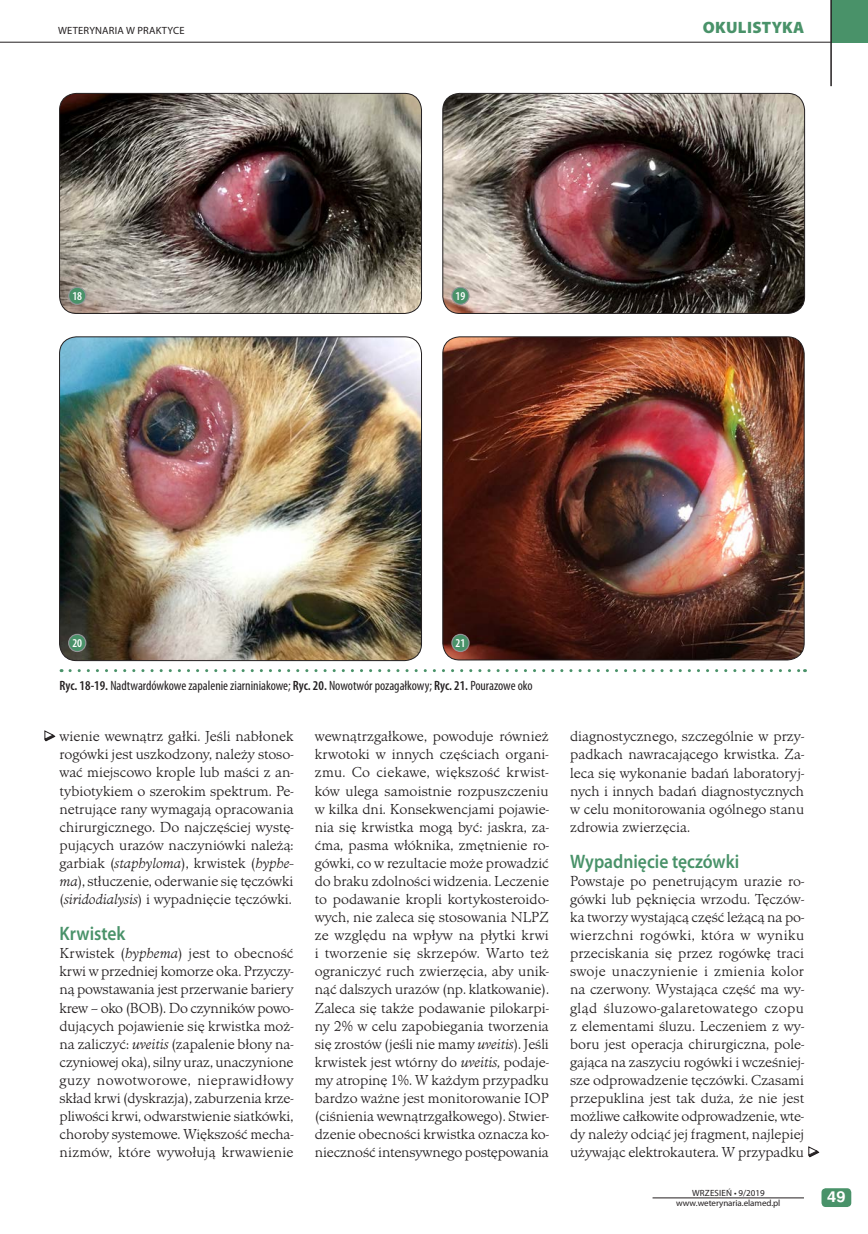
<style>
.page{position:relative;width:868px;height:1234px;background:#fff}
.page>*{position:absolute;margin:0;border:0;box-sizing:border-box;transform-origin:0 0}
.t1{font:600 19.5px "Myriad Pro";color:#499269;scale:.9 1}
.t2{font:900 16.5px "Myriad Pro";letter-spacing:.02em;color:#499269}
.t3{font:300 15px/18px "Minister TCE";letter-spacing:-.005em;color:#231f20;text-align:justify}
.t4{font:700 15px "Nimbus San LCE";color:#fff;scale:1.1 1}
.t5{font:condensed 13.5px "Myriad Pro";color:#231f20}
.t6{font:600 condensed 12px "Myriad Pro";color:#fff}
.t7{font:10.5px "Myriad Pro";letter-spacing:.02em;color:#231f20}
.t8{font:9px "Myriad Pro";letter-spacing:-.005em;color:#231f20}
.t9{font:9px "Myriad Pro";letter-spacing:.02em;color:#231f20}
.s1{font-weight:600}
.s2{font-style:italic}
</style>
<div class="page">
<div style="left:831px;top:0;width:36px;height:42px;background:#499269"></div>
<hr style="left:830px;top:0;width:1px;height:86px;background:#231f20">
<hr style="left:0;top:42px;width:830px;height:1px;background:#231f20">
<div style="left:821px;top:1187px;width:30px;height:19px;background:#499269;border-radius:4px"></div>
<hr style="left:652px;top:1197px;width:151px;height:1px;background:#231f20">
<img style="left:60px;top:93px;width:361px;height:220px">
<div style="left:59px;top:93px;width:363px;height:221px;border:1px solid #231f20;border-radius:17px"></div>
<img style="left:442px;top:93px;width:362px;height:220px">
<div style="left:442px;top:93px;width:362px;height:221px;border:1px solid #231f20;border-radius:17px"></div>
<img style="left:60px;top:337px;width:361px;height:323px">
<div style="left:59px;top:336px;width:363px;height:324px;border:1px solid #231f20;border-radius:17px"></div>
<img style="left:442px;top:337px;width:362px;height:322px">
<div style="left:442px;top:336px;width:362px;height:324px;border:1px solid #231f20;border-radius:17px"></div>
<svg style="left:70px;top:669px;width:735px;height:3px"></svg>
<div style="left:69px;top:287px;width:17px;height:17px;background:#499269;border-radius:50%"></div>
<div style="left:68px;top:286px;width:18px;height:19px;border:1px solid #939598;border-radius:50%"></div>
<div style="left:69px;top:634px;width:17px;height:17px;background:#499269;border-radius:50%"></div>
<div style="left:68px;top:633px;width:18px;height:19px;border:1px solid #939598;border-radius:50%"></div>
<div style="left:452px;top:287px;width:17px;height:17px;background:#499269;border-radius:50%"></div>
<div style="left:451px;top:286px;width:18px;height:19px;border:1px solid #939598;border-radius:50%"></div>
<div style="left:452px;top:634px;width:17px;height:17px;background:#499269;border-radius:50%"></div>
<div style="left:451px;top:633px;width:18px;height:19px;border:1px solid #939598;border-radius:50%"></div>
<svg style="left:44px;top:730px;width:10px;height:10px"></svg>
<svg style="left:45px;top:735px;width:10px;height:5px"></svg>
<div style="left:45px;top:735px;width:10px;height:6px;border:1px solid #231f20"></div>
<svg style="left:808px;top:1146px;width:8px;height:4px"></svg>
<div style="left:808px;top:1150px;width:10px;height:6px;border:1px solid #231f20"></div>
<p class="t7" style="left:58px;top:25px;width:128px">WETERYNARIA W PRAKTYCE</p>
<p class="t2" style="left:702px;top:18px;width:103px">OKULISTYKA</p>
<p class="t6" style="left:72px;top:289px;width:11px">18</p>
<p class="t6" style="left:455px;top:289px;width:11px">19</p>
<p class="t6" style="left:72px;top:636px;width:11px">20</p>
<p class="t6" style="left:455px;top:636px;width:11px">21</p>
<p class="t5" style="left:60px;top:677px;width:474px"><span class="s1">Ryc. 18-19.</span> Nadtwardówkowe zapalenie ziarniniakowe; <span class="s1">Ryc. 20.</span> Nowotwór pozagałkowy; <span class="s1">Ryc. 21.</span> Pourazowe oko</p>
<p class="t3" style="left:60px;top:727px;width:235px">wienie wewnątrz gałki. Jeśli nabłonek rogówki jest uszkodzony, należy stoso&shy;wać miejscowo krople lub maści z an&shy;tybiotykiem o szerokim spektrum. Pe&shy;netrujące rany wymagają opracowania chirurgicznego. Do najczęściej wystę&shy;pujących urazów naczyniówki należą: garbiak (<span class="s2">staphyloma</span>), krwistek (<span class="s2">hyphe&shy;ma</span>), stłuczenie, oderwanie się tęczówki (<span class="s2">siridodialysis</span>) i wypadnięcie tęczówki.</p>
<h1 class="t1" style="left:60px;top:922px;width:75px">Krwistek</h1>
<p class="t3" style="left:60px;top:944px;width:235px">Krwistek (<span class="s2">hyphema</span>) jest to obecność krwi w przedniej komorze oka. Przyczy&shy;ną powstawania jest przerwanie bariery krew – oko (BOB). Do czynników powo&shy;dujących pojawienie się krwistka moż&shy;na zaliczyć: <span class="s2">uveitis</span> (zapalenie błony na&shy;czyniowej oka), silny uraz, unaczynione guzy nowotworowe, nieprawidłowy skład krwi (dyskrazja), zaburzenia krze&shy;pliwości krwi, odwarstwienie siatkówki, choroby systemowe. Większość mecha&shy;nizmów, które wywołują krwawienie</p>
<p class="t3" style="left:315px;top:727px;width:236px">wewnątrzgałkowe, powoduje również krwotoki w innych częściach organi&shy;zmu. Co ciekawe, większość krwist&shy;ków ulega samoistnie rozpuszczeniu w kilka dni. Konsekwencjami pojawie&shy;nia się krwistka mogą być: jaskra, za&shy;ćma, pasma włóknika, zmętnienie ro&shy;gówki, co w rezultacie może prowadzić do braku zdolności widzenia. Leczenie to podawanie kropli kortykosteroido&shy;wych, nie zaleca się stosowania NLPZ ze względu na wpływ na płytki krwi i tworzenie się skrzepów. Warto też ograniczyć ruch zwierzęcia, aby unik&shy;nąć dalszych urazów (np. klatkowanie).<br>Zaleca się także podawanie pilokarpi&shy;ny 2% w celu zapobiegania tworzenia się zrostów (jeśli nie mamy <span class="s2">uveitis</span>). Jeśli krwistek jest wtórny do <span class="s2">uveitis,</span> podaje&shy;my atropinę 1%. W każdym przypadku bardzo ważne jest monitorowanie IOP (ciśnienia wewnątrzgałkowego). Stwier&shy;dzenie obecności krwistka oznacza ko&shy;nieczność intensywnego postępowania</p>
<p class="t3" style="left:570px;top:727px;width:235px">diagnostycznego, szczególnie w przy&shy;padkach nawracającego krwistka. Za&shy;leca się wykonanie badań laboratoryj&shy;nych i innych badań diagnostycznych w celu monitorowania ogólnego stanu zdrowia zwierzęcia.</p>
<h1 class="t1" style="left:570px;top:850px;width:189px">Wypadnięcie tęczówki</h1>
<p class="t3" style="left:570px;top:872px;width:236px">Powstaje po penetrującym urazie ro&shy;gówki lub pęknięcia wrzodu. Tęczów&shy;ka tworzy wystającą część leżącą na po&shy;wierzchni rogówki, która w wyniku przeciskania się przez rogówkę traci swoje unaczynienie i zmienia kolor na czerwony. Wystająca część ma wy&shy;gląd śluzowo-galaretowatego czopu z elementami śluzu. Leczeniem z wy&shy;boru jest operacja chirurgiczna, pole&shy;gająca na zaszyciu rogówki i wcześniej&shy;sze odprowadzenie tęczówki. Czasami przepuklina jest tak duża, że nie jest możliwe całkowite odprowadzenie, wte&shy;dy należy odciąć jej fragment, najlepiej używając elektrokautera. W przypadku</p>
<p class="t9" style="left:692px;top:1187px;width:74px">WRZESIEŃ • 9/2019</p>
<p class="t8" style="left:676px;top:1197px;width:106px">www.weterynaria.elamed.pl</p>
<p class="t4" style="left:827px;top:1187px;width:18px">49</p>
</div>
